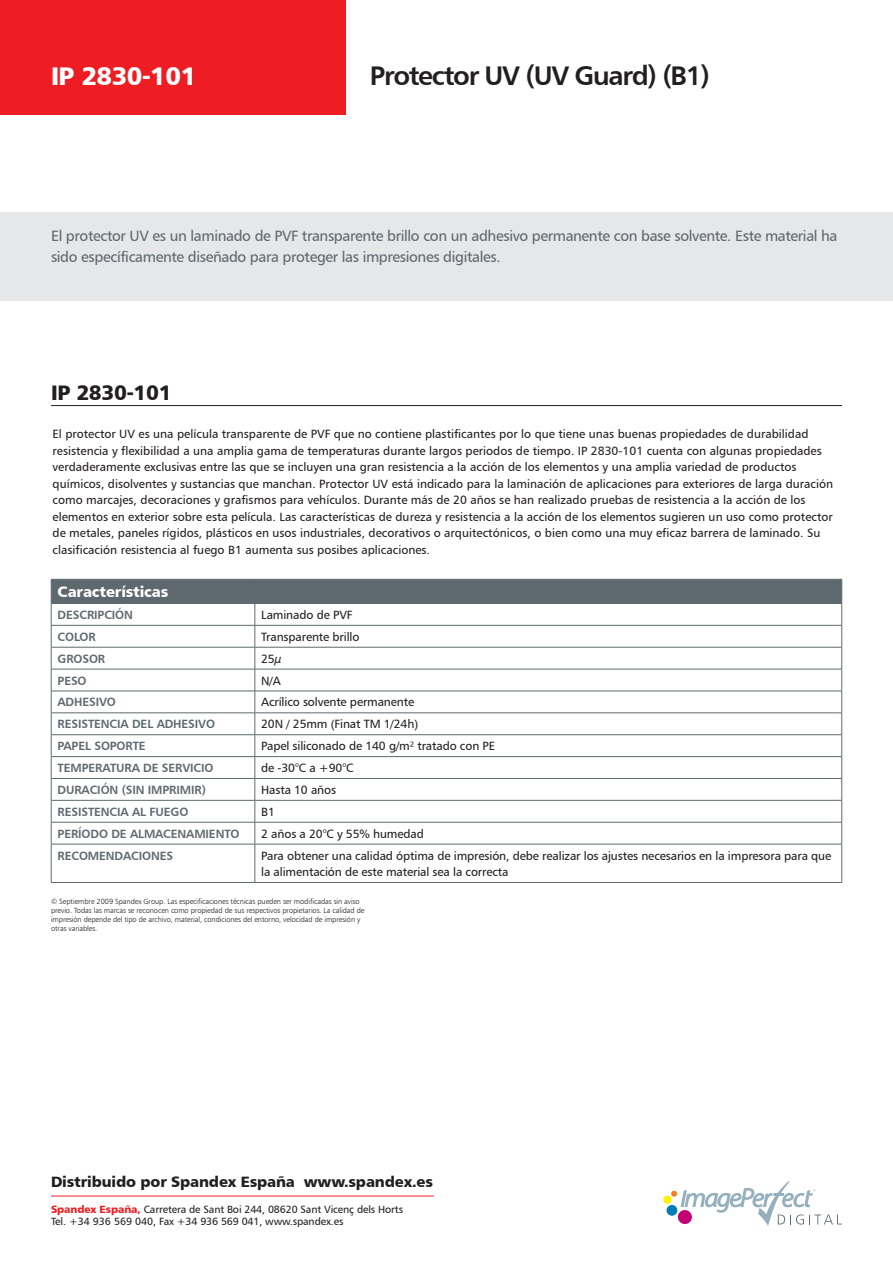
<style>
.page{position:relative;width:893px;height:1263px;background:#fff}
.page>*{position:absolute;margin:0;border:0;box-sizing:border-box;transform-origin:0 0}
.Slogan{font:27px "Humanist 777 BT Bold B";color:#231f20}
.Product_Name{font:25.5px "Humanist 777 BT Black B";letter-spacing:-.02em;color:#fff}
.Bullets{font:21px "Humanist 777 BT Black B";letter-spacing:-.015em;color:#231f20}
.Intro{font:15px/21px "Humanist 777 BT Roman B";letter-spacing:-.025em;color:#5e696f}
.Call_to_Action{font:15px "Humanist 777 BT Black B";letter-spacing:-.01em;color:#231f20}
.Table_Product_Names{font:15px "Humanist 777 BT Black B";letter-spacing:-.01em;color:#fff}
.PG_Body{font:12px/16.5px "Humanist 777 BT Roman B";color:#231f20}
.Table_Specs{font:12px/16.5px "Humanist 777 BT Roman B";letter-spacing:-.01em;color:#231f20}
.Table_Headers{font:12px "Humanist 777 BT Bold B";letter-spacing:-.01em;color:#5e696f}
.t1{font:10.5px/12.6px "Humanist 777 BT Roman B";letter-spacing:-.01em;color:#231f20}
.Copyright{font:7.5px/9px "Humanist 777 BT Light B";letter-spacing:-.01em;color:#231f20}
.s1{font-family:"Humanist 777 BT Black B";color:#ee1d23}
</style>
<div class="page">
<div style="left:0;top:213px;width:893px;height:88px;background:#e6e7e9"></div>
<div style="left:0;top:0;width:346px;height:115px;background:#ee1d23"></div>
<div style="left:663px;top:1195px;width:8px;height:9px;background:#fff101;border-radius:50%"></div>
<div style="left:666px;top:1205px;width:11px;height:11px;background:#007cb6;border-radius:50%"></div>
<svg style="left:671px;top:1181px;width:171px;height:45px"></svg>
<hr style="left:51px;top:844px;width:204px;height:1px;background:#5e696f">
<hr style="left:51px;top:844px;width:1px;height:38px;background:#5e696f">
<hr style="left:255px;top:844px;width:587px;height:1px;background:#5e696f">
<hr style="left:255px;top:844px;width:1px;height:38px;background:#5e696f">
<hr style="left:841px;top:844px;width:1px;height:38px;background:#5e696f">
<hr style="left:51px;top:882px;width:204px;height:1px;background:#5e696f">
<hr style="left:255px;top:882px;width:587px;height:1px;background:#5e696f">
<svg style="left:51px;top:579px;width:791px;height:265px"></svg>
<hr style="left:51px;top:603px;width:204px;height:1px;background:#5e696f">
<hr style="left:255px;top:603px;width:587px;height:1px;background:#5e696f">
<hr style="left:51px;top:405px;width:791px;height:1px;background:#231f20">
<hr style="left:51px;top:1196px;width:383px;height:1px;background:#ee1d23">
<p class="Product_Name" style="left:51px;top:60px;width:147px">IP 2830-101</p>
<p class="Slogan" style="left:370px;top:59px;width:342px">PROTECTOR UV (UV GUARD) (B1)</p>
<p class="Intro" style="left:51px;top:225px;width:788px">El protector UV es un laminado de PVF transparente brillo con un adhesivo permanente con base solvente. Este material ha sido específicamente diseñado para proteger las impresiones digitales.</p>
<p class="Bullets" style="left:51px;top:379px;width:122px">IP 2830-101</p>
<p class="PG_Body" style="left:53px;top:426px;width:782px">El protector UV es una película transparente de PVF que no contiene plastificantes por lo que tiene unas buenas propiedades de durabilidad resistencia y flexibilidad a una amplia gama de temperaturas durante largos periodos de tiempo. IP 2830-101 cuenta con algunas propiedades verdaderamente exclusivas entre las que se incluyen una gran resistencia a la acción de los elementos y una amplia variedad de productos químicos, disolventes y sustancias que manchan. Protector UV está indicado para la laminación de aplicaciones para exteriores de larga duración como marcajes, decoraciones y grafismos para vehículos. Durante más de 20 años se han realizado pruebas de resistencia a la acción de los elementos en exterior sobre esta película. Las características de dureza y resistencia a la acción de los elementos sugieren un uso como protector de metales, paneles rígidos, plásticos en usos industriales, decorativos o arquitectónicos, o bien como una muy eficaz barrera de laminado. Su clasificación resistencia al fuego B1 aumenta sus posibes aplicaciones.</p>
<p class="Table_Product_Names" style="left:58px;top:582px;width:112px">Características</p>
<p class="Table_Headers" style="left:58px;top:607px;width:77px">DESCRIPCIÓN</p>
<p class="Table_Specs" style="left:261px;top:606px;width:93px">Laminado de PVF</p>
<p class="Table_Headers" style="left:58px;top:629px;width:40px">COLOR</p>
<p class="Table_Specs" style="left:261px;top:628px;width:100px">Transparente brillo</p>
<p class="Table_Headers" style="left:58px;top:651px;width:49px">GROSOR</p>
<p class="Table_Specs" style="left:261px;top:650px;width:22px">25µ</p>
<p class="Table_Headers" style="left:58px;top:673px;width:31px">PESO</p>
<p class="Table_Specs" style="left:261px;top:672px;width:21px">N/A</p>
<p class="Table_Headers" style="left:58px;top:695px;width:60px">ADHESIVO</p>
<p class="Table_Specs" style="left:261px;top:694px;width:155px">Acrílico solvente permanente</p>
<p class="Table_Headers" style="left:58px;top:716px;width:159px">RESISTENCIA DEL ADHESIVO</p>
<p class="Table_Specs" style="left:261px;top:716px;width:158px">20N / 25mm (Finat TM 1/24h)</p>
<p class="Table_Headers" style="left:58px;top:738px;width:90px">PAPEL SOPORTE</p>
<p class="Table_Specs" style="left:261px;top:737px;width:236px">Papel siliconado de 140 g/m² tratado con PE</p>
<p class="Table_Headers" style="left:58px;top:760px;width:157px">TEMPERATURA DE SERVICIO</p>
<p class="Table_Specs" style="left:261px;top:759px;width:94px">de -30°C a +90°C</p>
<p class="Table_Headers" style="left:58px;top:782px;width:150px">DURACIÓN (SIN IMPRIMIR)</p>
<p class="Table_Specs" style="left:261px;top:781px;width:76px">Hasta 10 años</p>
<p class="Table_Headers" style="left:58px;top:804px;width:132px">RESISTENCIA AL FUEGO</p>
<p class="Table_Specs" style="left:261px;top:803px;width:15px">B1</p>
<p class="Table_Headers" style="left:58px;top:826px;width:183px">PERÍODO DE ALMACENAMIENTO</p>
<p class="Table_Specs" style="left:261px;top:825px;width:164px">2 años a 20°C y 55% humedad</p>
<p class="Table_Headers" style="left:58px;top:848px;width:117px">RECOMENDACIONES</p>
<p class="Table_Specs" style="left:261px;top:847px;width:572px">Para obtener una calidad óptima de impresión, debe realizar los ajustes necesarios en la impresora para que la alimentación de este material sea la correcta</p>
<p class="Copyright" style="left:51px;top:896px;width:315px">© Septiembre 2009 Spandex Group. Las especificaciones técnicas pueden ser modificadas sin aviso previo. Todas las marcas se reconocen como propiedad de sus respectivos propietarios. La calidad de impresión depende del tipo de archivo, material, condiciones del entorno, velocidad de impresión y otras variables.</p>
<p class="Call_to_Action" style="left:51px;top:1172px;width:383px">Distribuido por Spandex España www.spandex.es</p>
<p class="t1" style="left:51px;top:1202px;width:354px"><span class="s1">Spandex España,</span> Carretera de Sant Boi 244, 08620 Sant Vicenç dels Horts<br>Tel. +34 936 569 040, Fax +34 936 569 041, www.spandex.es</p>
</div>
